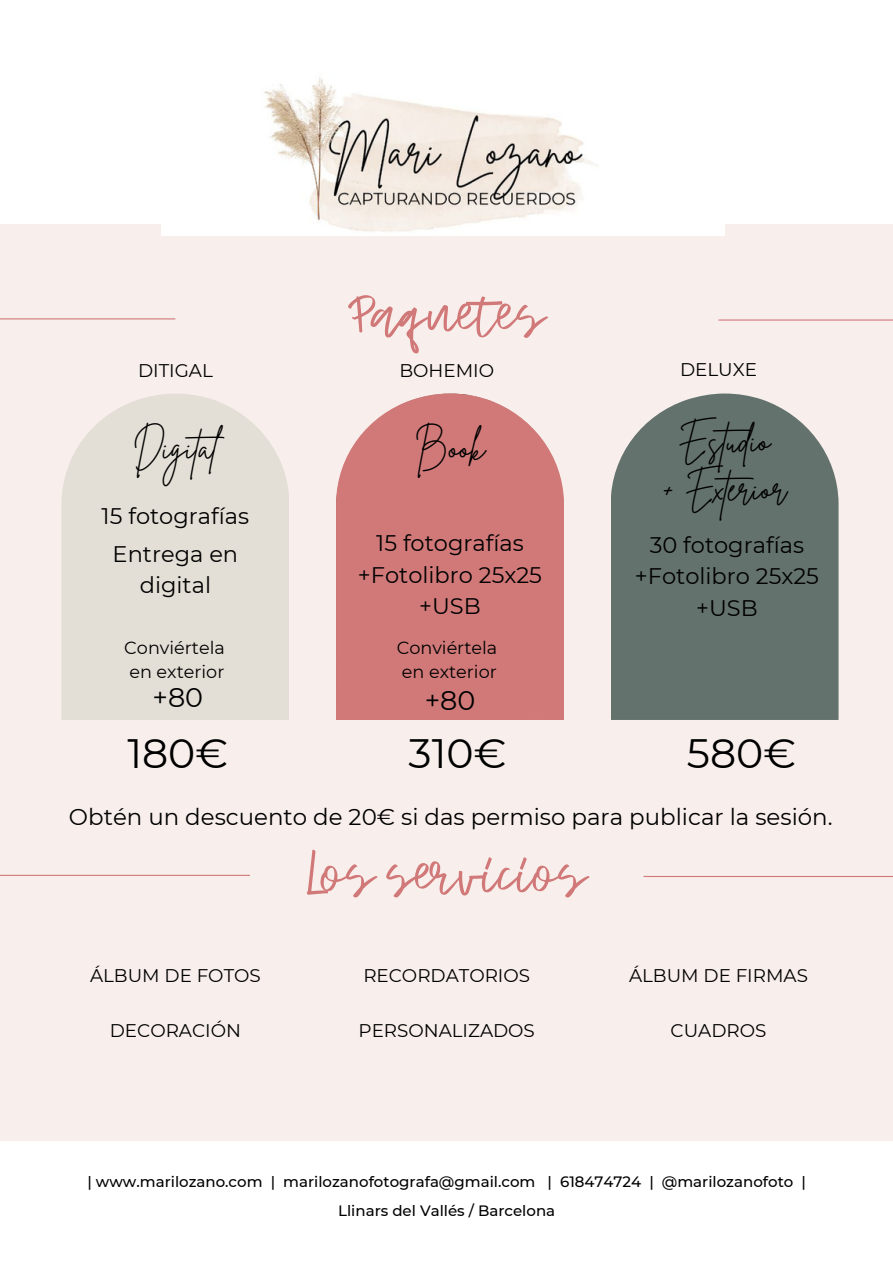
<style>
.page{position:relative;width:893px;height:1264px;background:#fff}
.page>*{position:absolute;margin:0;border:0;box-sizing:border-box;transform-origin:0 0}
.t1{font:55.65px "Indian";color:#d17979}
.t2{font:40.95px "Montserrat";color:#000}
.t3{font:34.95px/48.3px "Brittany Signature";color:#000;text-align:center}
.t4{font:27px "Montserrat";color:#000}
.t5{font:22.95px "Montserrat";color:#000}
.t6{font:22.5px/31.5px "Montserrat";color:#000;text-align:center}
.t7{font:18.3px "Montserrat";color:#000}
.t8{font:17.7px "Montserrat";color:#000}
.t9{font:500 15px "Montserrat";color:#000}
</style>
<div class="page">
<div style="left:0;top:224px;width:892px;height:916px;background:#f8efec"></div>
<hr style="left:0;top:874px;width:250px;height:1px;background:#d17979">
<hr style="left:0;top:318px;width:175px;height:1px;background:#d17979">
<hr style="left:643px;top:875px;width:249px;height:2px;background:#d17979">
<hr style="left:718px;top:319px;width:174px;height:1px;background:#d17979">
<img style="left:162px;top:78px;width:562px;height:157px">
<svg style="left:61px;top:393px;width:228px;height:327px;background:#e5e0d7"></svg>
<svg style="left:336px;top:393px;width:228px;height:327px;background:#d38181"></svg>
<svg style="left:611px;top:393px;width:227px;height:327px;background:#6e7b77"></svg>
<p class="t7" style="left:138px;top:359px;width:76px">DITIGAL</p>
<h3 class="t1" style="left:348px;top:287px;width:199px">Paquetes</h3>
<h4 class="t7" style="left:399px;top:359px;width:96px">BOHEMIO</h4>
<p class="t7" style="left:680px;top:359px;width:78px">DELUXE</p>
<h5 class="t3" style="left:415px;top:424px;width:72px">Book</h5>
<h1 class="t3" style="left:662px;top:417px;width:126px">Estudio<br>+ Exterior</h1>
<p class="t6" style="left:358px;top:527px;width:185px">15 fotografías +Fotolibro 25x25 +USB</p>
<p class="t8" style="left:396px;top:636px;width:102px">Conviértela</p>
<p class="t8" style="left:402px;top:660px;width:96px">en exterior</p>
<p class="t4" style="left:424px;top:683px;width:52px">+80</p>
<p class="t2" style="left:408px;top:728px;width:99px">310€</p>
<h2 class="t3" style="left:133px;top:424px;width:102px">Digital</h2>
<p class="t6" style="left:102px;top:500px;width:149px">15 fotografías</p>
<h4 class="t6" style="left:113px;top:538px;width:127px">Entrega en digital</h4>
<p class="t6" style="left:635px;top:529px;width:185px">30 fotografías +Fotolibro 25x25 +USB</p>
<h3 class="t8" style="left:124px;top:636px;width:102px">Conviértela</h3>
<h5 class="t8" style="left:129px;top:660px;width:96px">en exterior</h5>
<h2 class="t4" style="left:152px;top:680px;width:52px">+80</h2>
<h2 class="t2" style="left:127px;top:728px;width:102px">180€</h2>
<p class="t2" style="left:686px;top:728px;width:111px">580€</p>
<p class="t5" style="left:69px;top:802px;width:765px">Obtén un descuento de 20€ si das permiso para publicar la sesión.</p>
<p class="t1" style="left:307px;top:846px;width:281px">Los servicios</p>
<p class="t7" style="left:90px;top:964px;width:172px">ÁLBUM DE FOTOS</p>
<h3 class="t7" style="left:363px;top:964px;width:168px">RECORDATORIOS</h3>
<h5 class="t7" style="left:629px;top:964px;width:180px">ÁLBUM DE FIRMAS</h5>
<h5 class="t7" style="left:110px;top:1019px;width:133px">DECORACIÓN</h5>
<p class="t7" style="left:358px;top:1019px;width:178px">PERSONALIZADOS</p>
<p class="t7" style="left:670px;top:1019px;width:97px">CUADROS</p>
<h5 class="t9" style="left:87px;top:1172px;width:720px">| www.marilozano.com | marilozanofotografa@gmail.com | 618474724 | @marilozanofoto |</h5>
<p class="t9" style="left:338px;top:1201px;width:218px">Llinars del Vallés / Barcelona</p>
</div>
